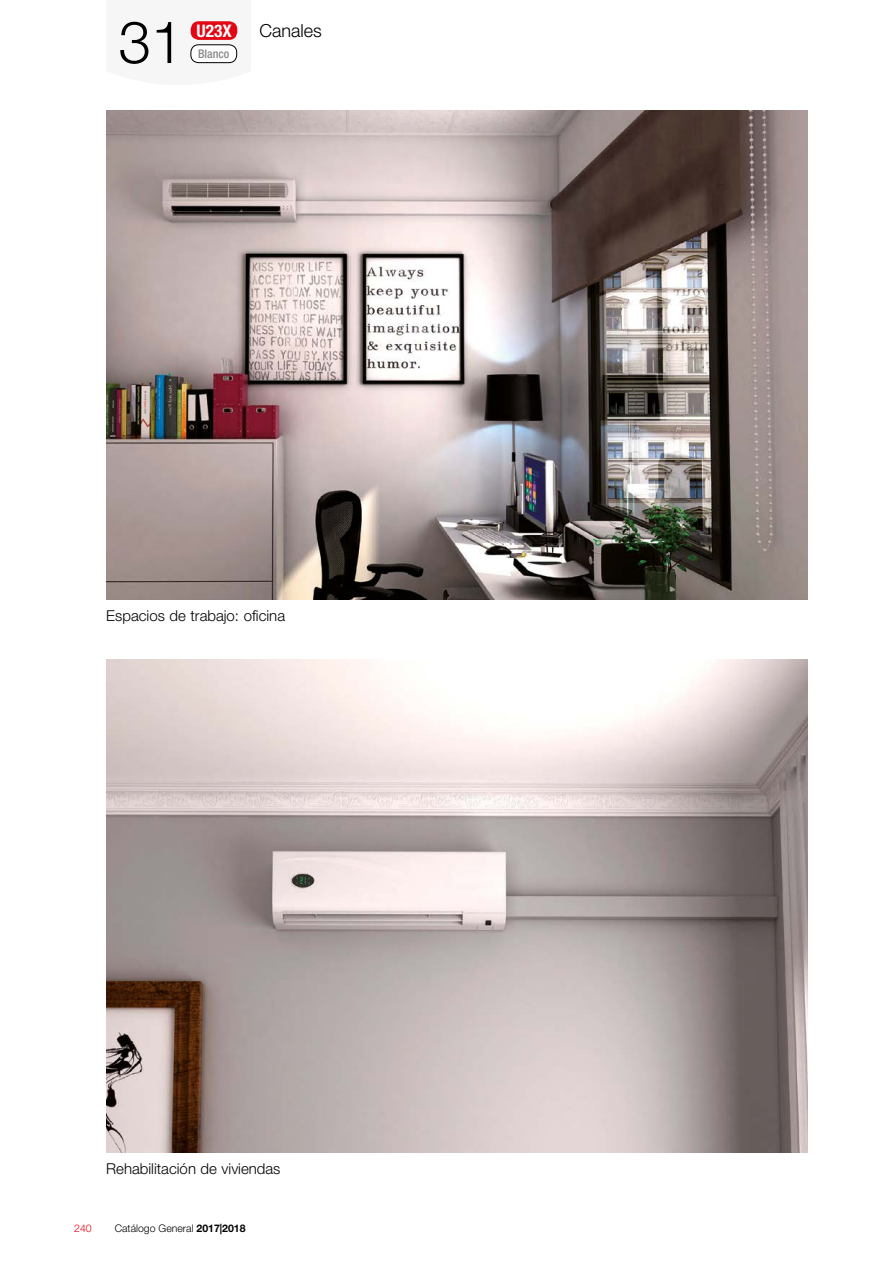
<style>
.page{position:relative;width:893px;height:1263px;background:#fff}
.page>*{position:absolute;margin:0;border:0;box-sizing:border-box;transform-origin:0 0}
.t1{font:300 58.5px "Helvetica Neue LT Std";color:#000}
.t2{font:300 18px "Helvetica Neue LT Std";color:#000}
.t3{font:700 condensed 17.4px "Helvetica Neue LT Std";color:#fff}
.t4{font:300 15px "Helvetica Neue LT Std";color:#000}
.t5{font:500 condensed 12px "Helvetica Neue LT Std";color:#878787}
.t6{font:300 10.5px "Helvetica Neue LT Std";color:#000}
.t7{font:300 10.5px "Helvetica Neue LT Std";color:#e30613}
.s1{font-weight:700}
</style>
<div class="page">
<svg style="left:190px;top:21px;width:48px;height:43px"></svg>
<div style="left:191px;top:21px;width:46px;height:19px;background:#e30613;border-radius:8px"></div>
<div style="left:191px;top:45px;width:46px;height:18px;background:#fff;border-radius:8px"></div>
<div style="left:190px;top:44px;width:47px;height:19px;border:1px solid #000;border-radius:8px"></div>
<img style="left:106px;top:111px;width:702px;height:489px">
<img style="left:106px;top:659px;width:702px;height:493px">
<h1 class="t1" style="left:118px;top:6px;width:67px">31</h1>
<p class="t3" style="left:196px;top:20px;width:37px">U23X</p>
<p class="t5" style="left:198px;top:47px;width:33px">Blanco</p>
<p class="t2" style="left:259px;top:20px;width:64px">Canales</p>
<p class="t4" style="left:106px;top:606px;width:180px">Espacios de trabajo: oficina</p>
<p class="t4" style="left:106px;top:1159px;width:176px">Rehabilitación de viviendas</p>
<p class="t7" style="left:74px;top:1222px;width:19px">240</p>
<p class="t6" style="left:115px;top:1222px;width:132px">Catálogo General <span class="s1">2017|2018</span></p>
</div>
